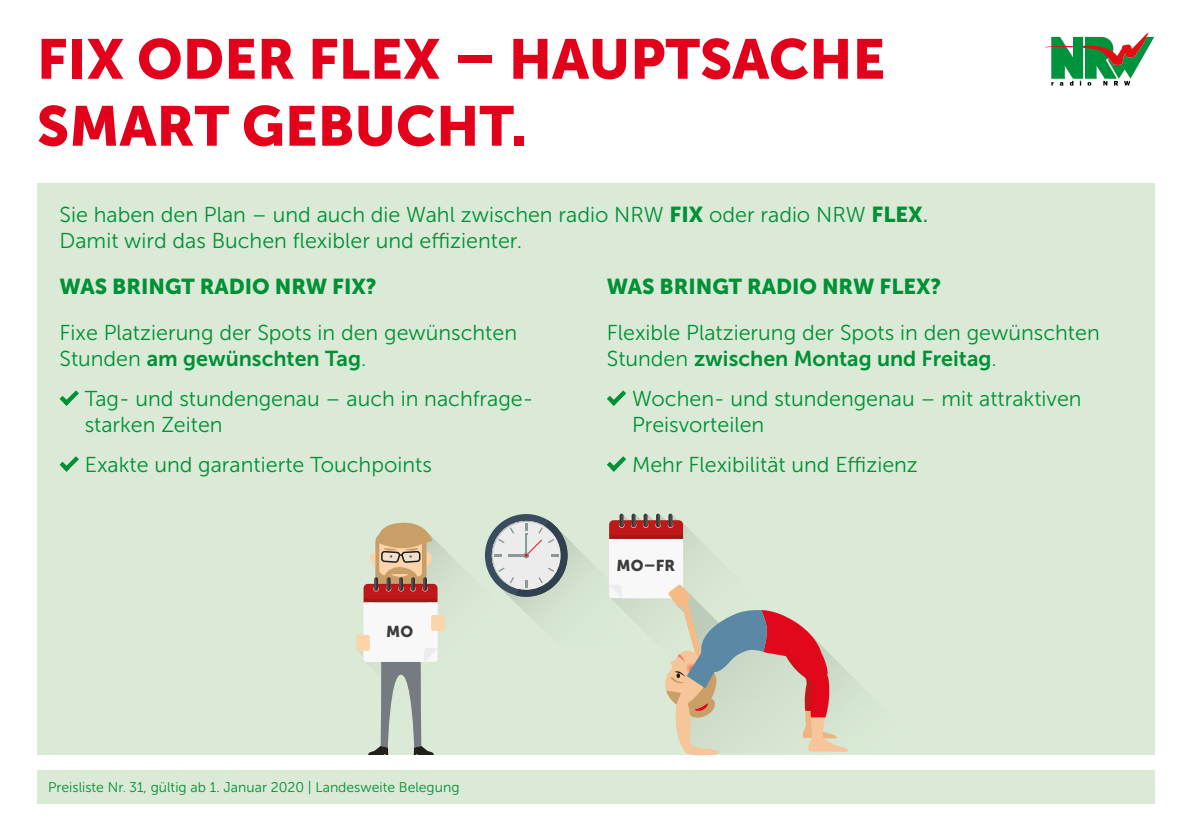
<style>
.page{position:relative;width:1191px;height:840px;background:#fff}
.page>*{position:absolute;margin:0;border:0;box-sizing:border-box;transform-origin:0 0}
.t1{font:55.8px/66.8px "Museo Sans 900";color:#e2001a}
.t2{font:21.6px/25.8px "Museo Sans 300";color:#009036}
.t3{font:21.6px "Museo Sans 700";color:#009036}
.t4{font:21.6px "Museo Sans 900";color:#009036}
.t5{font:15.6px "Museo Sans 900";letter-spacing:.01em;color:#3c3c3b}
.t6{font:14px "Museo Sans 300";color:#009036}
.s1{font-family:"Museo Sans 900"}
.s2{font-family:"Museo Sans 500"}
.s3{font-family:"Museo Sans 300"}
</style>
<div class="page">
<svg style="left:1044px;top:32px;width:110px;height:54px"></svg>
<div style="left:37px;top:769px;width:1117px;height:33px;background:#daead6"></div>
<div style="left:37px;top:183px;width:1117px;height:571px;background:#daead6"></div>
<svg style="left:60px;top:390px;width:19px;height:15px"></svg>
<svg style="left:60px;top:456px;width:19px;height:15px"></svg>
<svg style="left:607px;top:390px;width:19px;height:15px"></svg>
<svg style="left:607px;top:456px;width:19px;height:15px"></svg>
<img style="left:356px;top:542px;width:184px;height:118px">
<div style="left:431px;top:614px;width:13px;height:16px;background:#fcd4aa;border-radius:2px"></div>
<div style="left:356px;top:634px;width:14px;height:16px;background:#fcd4aa;border-radius:2px"></div>
<svg style="left:358px;top:522px;width:79px;height:232px"></svg>
<img style="left:497px;top:596px;width:58px;height:15px">
<svg style="left:485px;top:514px;width:82px;height:82px"></svg>
<svg style="left:609px;top:513px;width:239px;height:243px"></svg>
<h1 class="t1" style="left:37px;top:26px;width:850px">FIX ODER FLEX – HAUPTSACHE<br>SMART GEBUCHT.</h1>
<p class="t2" style="left:60px;top:202px;width:870px">Sie haben den Plan – und auch die Wahl zwischen radio NRW <span class="s1">FIX</span> oder radio NRW <span class="s1">FLEX</span><span class="s2">.<br></span>Damit wird das Buchen flexibler und effizienter.</p>
<p class="t4" style="left:60px;top:274px;width:319px">WAS BRINGT RADIO NRW FIX?</p>
<p class="t2" style="left:60px;top:319px;width:459px">Fixe Platzierung der Spots in den gewünschten</p>
<p class="t3" style="left:60px;top:346px;width:308px"><span class="s3">Stunden</span> am gewünschten Tag<span class="s3">.</span></p>
<p class="t2" style="left:85px;top:385px;width:450px">Tag- und stundengenau – auch in nachfrage&shy;starken Zeiten</p>
<p class="t2" style="left:85px;top:451px;width:349px">Exakte und garantierte Touchpoints</p>
<p class="t4" style="left:607px;top:274px;width:336px">WAS BRINGT RADIO NRW FLEX?</p>
<p class="t2" style="left:607px;top:319px;width:494px">Flexible Platzierung der Spots in den gewünschten</p>
<p class="t3" style="left:607px;top:346px;width:391px"><span class="s3">Stunden</span> zwischen Montag und Freitag<span class="s3">.</span></p>
<p class="t2" style="left:632px;top:385px;width:451px">Wochen- und stundengenau – mit attraktiven<br>Preisvorteilen</p>
<p class="t2" style="left:632px;top:451px;width:287px">Mehr Flexibilität und Effizienz</p>
<p class="t5" style="left:391px;top:619px;width:29px">MO</p>
<p class="t5" style="left:386px;top:622px;width:29px">MO</p>
<p class="t6" style="left:48px;top:779px;width:413px">Preisliste Nr. 31, gültig ab 1. Januar 2020 | Landesweite Belegung</p>
<p class="t5" style="left:616px;top:556px;width:60px">MO–FR</p>
<p class="t5" style="left:612px;top:559px;width:60px">MO–FR</p>
</div>
